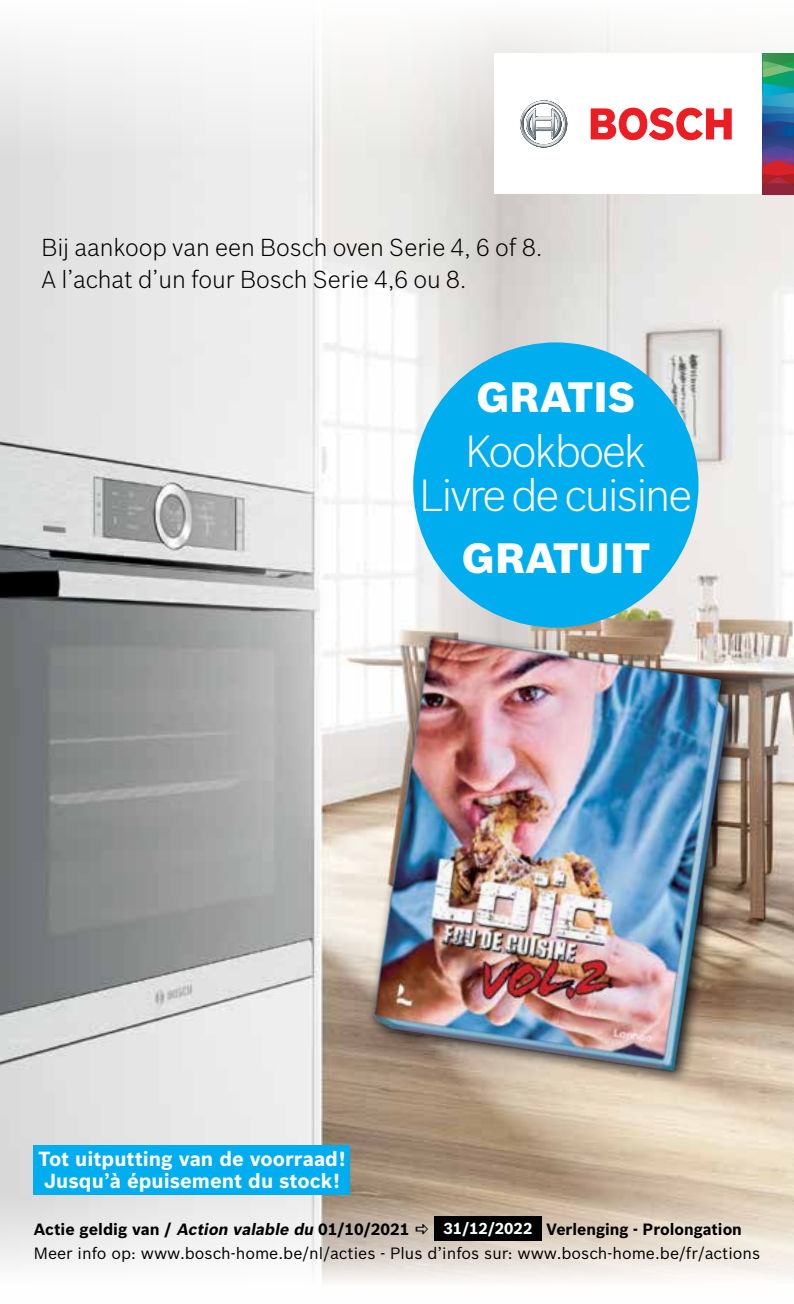
<style>
.page{position:relative;width:794px;height:1304px;background:#fff}
.page>*{position:absolute;margin:0;border:0;box-sizing:border-box;transform-origin:0 0}
.t1{font:300 44px/44px "Bosch Sans";letter-spacing:-.05em;color:#fff;text-align:center}
.t2{font:900 41.4px "Bosch Sans";color:#fff}
.t3{font:300 24px/32px "Bosch Sans";color:#000}
.t4{font:700 20px/22px "Bosch Sans";color:#fff}
.t5{font:16px/24px "Bosch Sans";color:#000}
.t6{font:700 16px "Bosch Sans";color:#000}
.s1{font-style:italic}
.s2{font-weight:700;font-size:15.6px;color:#fff}
.s3{font-weight:700}
</style>
<div class="page">
<img style="left:0;top:23px;width:794px;height:1259px">
<div style="left:495px;top:53px;width:299px;height:141px;background:#fff"></div>
<svg style="left:763px;top:53px;width:31px;height:141px"></svg>
<svg style="left:520px;top:100px;width:47px;height:47px"></svg>
<svg style="left:590px;top:108px;width:141px;height:32px"></svg>
<div style="left:413px;top:342px;width:285px;height:286px;background:#00aeef;border-radius:50%"></div>
<div style="left:434px;top:1216px;width:108px;height:24px;background:#000"></div>
<div style="left:34px;top:1145px;width:316px;height:50px;background:#00aeef"></div>
<img style="left:350px;top:618px;width:403px;height:470px">
<svg style="left:416px;top:1224px;width:12px;height:10px"></svg>
<h3 class="t3" style="left:42px;top:231px;width:502px">Bij aankoop van een Bosch oven Serie 4, 6 of 8.<br>A l’achat d’un four Bosch Serie 4,6 ou 8.</h3>
<h2 class="t2" style="left:476px;top:371px;width:160px">GRATIS</h2>
<h1 class="t1" style="left:419px;top:428px;width:274px">Kookboek<br>Livre de cuisine</h1>
<h2 class="t2" style="left:462px;top:533px;width:190px">GRATUIT</h2>
<p class="t4" style="left:38px;top:1148px;width:309px">Tot uitputting van de voorraad!<br>Jusqu’à épuisement du stock!</p>
<p class="t6" style="left:34px;top:1219px;width:377px">Actie geldig van / <span class="s1">Action valable du</span> 01/10/2021</p>
<p class="t5" style="left:34px;top:1217px;width:728px;text-indent:410px"><span class="s2">31/12/2022</span> <span class="s3">Verlenging - Prolongation<br></span>Meer info op: www.bosch-home.be/nl/acties - Plus d’infos sur: www.bosch-home.be/fr/actions</p>
</div>
